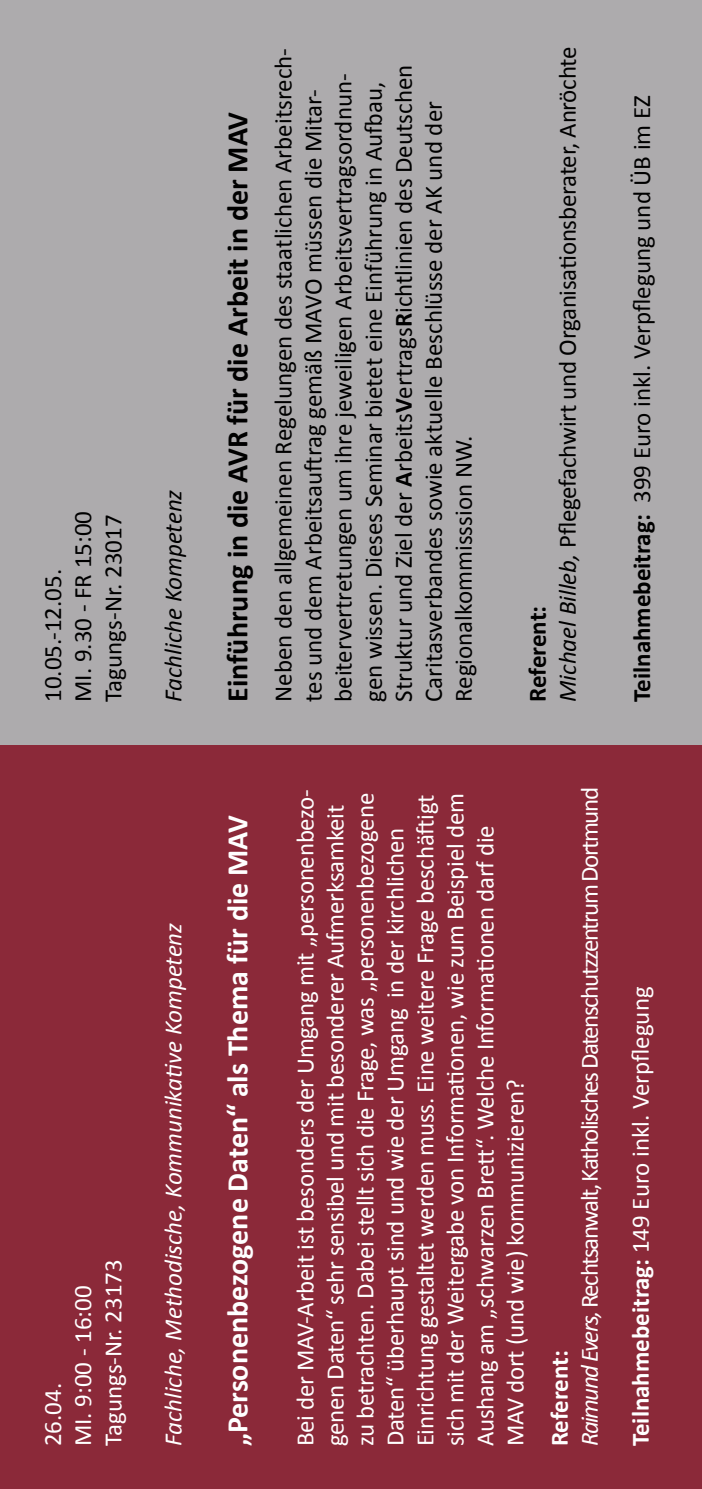
<style>
.page{position:relative;width:702px;height:1489px;background:#fff}
.page>*{position:absolute;margin:0;border:0;box-sizing:border-box;transform-origin:0 0}
.t1{font:700 30px "Calibri";color:#fff}
.t2{font:700 30px "Calibri";color:#000}
.t3{font:25px/30px "Calibri";color:#000}
.t4{font:25px/30px "Calibri";letter-spacing:-.01em;color:#fff}
.t5{font:25px/30px "Calibri";letter-spacing:-.06em;color:#fff}
.t6{font:italic 25px "Calibri";color:#fff}
.t7{font:italic 25px "Calibri";color:#000}
.s1{font-weight:700}
.s2{font-style:italic}
</style>
<div class="page">
<div style="left:0;top:744px;width:702px;height:744px;background:#8b2939"></div>
<div style="left:0;top:0;width:702px;height:744px;background:#adabad"></div>
<p class="t3" style="left:37px;top:702px;width:193px;rotate:-90deg">10.05.-12.05.<br>MI. 9.30 - FR 15:00<br>Tagungs-Nr. 23017</p>
<p class="t7" style="left:156px;top:702px;width:214px;rotate:-90deg">Fachliche Kompetenz</p>
<p class="t4" style="left:37px;top:1446px;width:189px;rotate:-90deg">26.04.<br>MI. 9:00 - 16:00<br>Tagungs-Nr. 23173</p>
<p class="t6" style="left:156px;top:1446px;width:525px;rotate:-90deg">Fachliche, Methodische, Kommunikative Kompetenz</p>
<p class="t2" style="left:216px;top:702px;width:591px;rotate:-90deg">Einführung in die AVR für die Arbeit in der MAV</p>
<p class="t3" style="left:267px;top:702px;width:655px;rotate:-90deg">Neben den allgemeinen Regelungen des staatlichen Arbeitsrech&shy;tes und dem Arbeitsauftrag gemäß MAVO müssen die Mitar&shy;beitervertretungen um ihre jeweiligen Arbeitsvertragsordnun&shy;gen wissen. Dieses Seminar bietet eine Einführung in Aufbau, Struktur und Ziel der <span class="s1">A</span>rbeits<span class="s1">V</span>ertrags<span class="s1">R</span>ichtlinien des Deutschen Caritasverbandes sowie aktuelle Beschlüsse der AK und der Regionalkommisssion NW.</p>
<p class="t3" style="left:522px;top:702px;width:657px;rotate:-90deg"><span class="s1">Referent:<br></span><span class="s2">Michael Billeb,</span> Pflegefachwirt und Organisationsberater, Anröchte</p>
<p class="t3" style="left:626px;top:702px;width:608px;rotate:-90deg"><span class="s1">Teilnahmebeitrag:</span> 399 Euro inkl. Verpflegung und ÜB im EZ</p>
<p class="t1" style="left:216px;top:1446px;width:632px;rotate:-90deg">„Personenbezogene Daten“ als Thema für die MAV</p>
<p class="t4" style="left:289px;top:1446px;width:659px;rotate:-90deg">Bei der MAV-Arbeit ist besonders der Umgang mit „personenbezo&shy;genen Daten“ sehr sensibel und mit besonderer Aufmerksamkeit zu betrachten. Dabei stellt sich die Frage, was „personenbezogene Daten“ überhaupt sind und wie der Umgang in der kirchlichen Einrichtung gestaltet werden muss. Eine weitere Frage beschäftigt sich mit der Weitergabe von Informationen, wie zum Beispiel dem Aushang am „schwarzen Brett“. Welche Informationen darf die MAV dort (und wie) kommunizieren?</p>
<p class="t5" style="left:543px;top:1446px;width:660px;rotate:-90deg"><span class="s1">Referent:<br></span><span class="s2">Raimund Evers,</span>Rechtsanwalt, Katholisches Datenschutzzentrum Dortmund</p>
<p class="t4" style="left:624px;top:1446px;width:461px;rotate:-90deg"><span class="s1">Teilnahmebeitrag:</span> 149 Euro inkl. Verpflegung</p>
</div>
